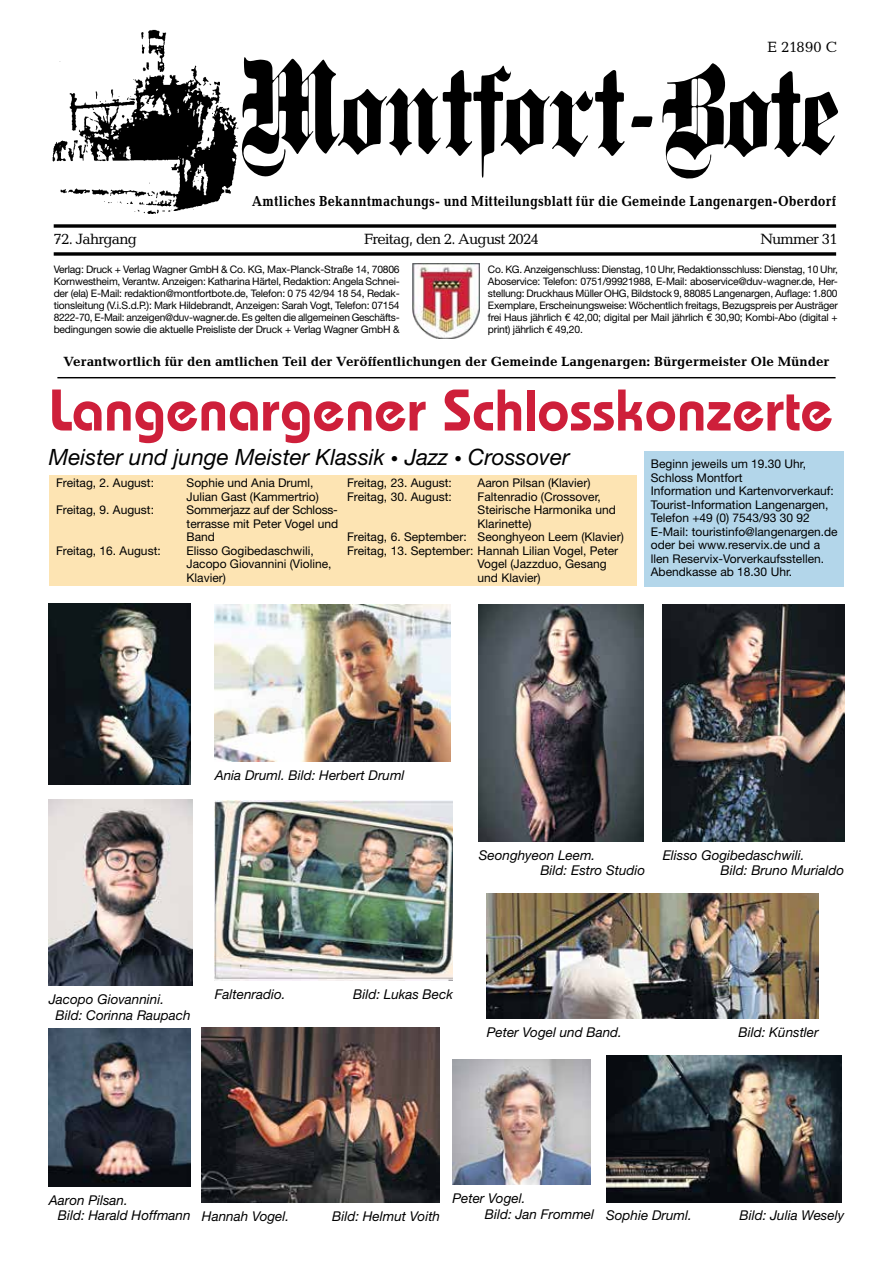
<style>
.page{position:relative;width:893px;height:1263px;background:#fff}
.page>*{position:absolute;margin:0;border:0;box-sizing:border-box;transform-origin:0 0}
.t1{font:600 58.5px "Bauhaus Std";color:#ce1f3a}
.t2{font:italic 22.5px "Helvetica Neue LT Std";color:#000}
.t3{font:15px "Candida Std";letter-spacing:-.05em;color:#000}
.t4{font:700 14.7px "Candida Std";letter-spacing:.015em;color:#000;scale:.87 1}
.t5{font:italic 13.5px/15.8px "Helvetica Neue LT Std";color:#000}
.t6{font:700 13.5px "Candida Std";color:#000}
.t7{font:12px/13.5px "Helvetica Neue LT Std";color:#000}
.t8{font:10.5px/12px "Helvetica Neue LT Std";letter-spacing:-.005em;color:#000;text-align:justify}
.t9{font:10.35px/12px "Helvetica Neue LT Std";letter-spacing:-.02em;color:#000;text-align:justify}
.s1{font-size:15px}
</style>
<div class="page">
<img style="left:53px;top:30px;width:182px;height:184px">
<svg style="left:235px;top:57px;width:603px;height:120px"></svg>
<svg style="left:338px;top:63px;width:463px;height:116px"></svg>
<svg style="left:54px;top:224px;width:782px;height:4px;background:#252525"></svg>
<svg style="left:54px;top:252px;width:782px;height:4px;background:#252525"></svg>
<img style="left:413px;top:263px;width:67px;height:76px">
<hr style="left:57px;top:377px;width:779px;height:1px;background:#000">
<div style="left:644px;top:451px;width:200px;height:136px;background:#b3d6ea"></div>
<div style="left:49px;top:475px;width:588px;height:111px;background:#fde4b3"></div>
<img style="left:49px;top:604px;width:142px;height:180px">
<img style="left:606px;top:1055px;width:235px;height:147px">
<img style="left:215px;top:604px;width:235px;height:157px">
<img style="left:487px;top:893px;width:331px;height:126px">
<img style="left:49px;top:799px;width:143px;height:186px">
<img style="left:452px;top:1059px;width:138px;height:126px">
<img style="left:49px;top:1029px;width:142px;height:157px">
<img style="left:215px;top:800px;width:238px;height:180px">
<img style="left:663px;top:604px;width:182px;height:237px">
<img style="left:479px;top:604px;width:165px;height:237px">
<img style="left:202px;top:1027px;width:237px;height:176px">
<h3 class="t3" style="left:767px;top:39px;width:71px">E 21890 C</h3>
<h3 class="t4" style="left:252px;top:192px;width:673px">Amtliches Bekanntmachungs- und Mitteilungsblatt für die Gemeinde Langenargen-Oberdorf</h3>
<h3 class="t3" style="left:54px;top:231px;width:85px">72. Jahrgang</h3>
<h3 class="t3" style="left:364px;top:231px;width:177px">Freitag, den 2. August 2024</h3>
<h3 class="t3" style="left:760px;top:231px;width:79px">Nummer 31</h3>
<p class="t9" style="left:54px;top:264px;width:348px">Verlag: Druck + Verlag Wagner GmbH &amp; Co. KG, Max-Planck-Straße 14, 70806<br>Kornwestheim, Verantw. Anzeigen: Katharina Härtel, Redaktion: Angela Schnei&shy;der (ela) E-Mail: redaktion@montfortbote.de, Telefon: 0 75 42/94 18 54, Redak&shy;tionsleitung (V.i.S.d.P.): Mark Hildebrandt, Anzeigen: Sarah Vogt, Telefon: 07154<br>8222-70, E-Mail: anzeigen@duv-wagner.de. Es gelten die allgemeinen Geschäfts&shy;bedingungen sowie die aktuelle Preisliste der Druck + Verlag Wagner GmbH &amp;</p>
<p class="t9" style="left:488px;top:264px;width:351px">Co. KG. Anzeigenschluss: Dienstag, 10 Uhr, Redaktionsschluss: Dienstag, 10 Uhr, Aboservice: Telefon: 0751/99921988, E-Mail: aboservice@duv-wagner.de, Her&shy;stellung: Druckhaus Müller OHG, Bildstock 9, 88085 Langenargen, Auflage: 1.800<br>Exemplare, Erscheinungsweise: Wöchentlich freitags, Bezugspreis per Austräger frei Haus jährlich € 42,00; digital per Mail jährlich € 30,90; Kombi-Abo (digital + print) jährlich € 49,20.</p>
<h3 class="t6" style="left:63px;top:354px;width:768px">Verantwortlich für den amtlichen Teil der Veröffentlichungen der Gemeinde Langenargen: Bürgermeister Ole Münder</h3>
<p class="t8" style="left:489px;top:265px;width:350px;line-height:10.5px">Dienstag, 10 Uhr, Aboservice: Telefon: 0 75 42/94 18 60, Fax: 0751/29 55 99<br>86 99, E-Mail: abo@montfortbote.de, Herstellung: Druckhaus Müller OHG, Bildstock 9, 88085 Langenargen, Auflage: 2.000 Exemplare, Erscheinungsweise: Wöchentlich freitags, Bezug: Einzelpreis € -,70 (per Austräger frei Haus</p>
<p class="t8" style="left:54px;top:265px;width:351px">Verlag: Schwäbische Zeitung Tettnang GmbH &amp; Co. KG Lindauer Straße 9, 88069 Tettnang, Verantw. Anzeigen Klaus Dannecker, Redaktion: Angela Schneider (ela) E-Mail: redaktion@montfortbote.de, Telefon: 0 75 42/94<br>18 54 Redaktionsleitung</p>
<p class="t8" style="left:185px;top:301px;width:52px">(V.i.S.d.P.):</p>
<p class="t8" style="left:250px;top:301px;width:25px">Mark</p>
<p class="t8" style="left:287px;top:301px;width:58px">Hildebrandt,</p>
<p class="t8" style="left:54px;top:301px;width:351px;text-indent:304px">Anzeigen:<br>Koray Öztürk, Telefon: 0 75 41/7005 229, Fax: 0 75 41/7005 210, E-Mail: anzeigen@montfortbote.de, Es gelten die allgemeinen Ge-</p>
<p class="t8" style="left:489px;top:307px;width:350px;line-height:10.5px;text-indent:144px">monatlich € 3,20/€ 9,60 im Quartal; bei<br>Postbezug zuzüglich Postgebühren)</p>
<h3 class="t6" style="left:66px;top:354px;width:122px">Verantwortlich für</h3>
<h3 class="t6" style="left:205px;top:354px;width:10px">n</h3>
<h3 class="t6" style="left:309px;top:354px;width:83px">de Veröffen</h3>
<h3 class="t6" style="left:463px;top:354px;width:361px">der Gemeinde Langenargen: Bürgermeister Ole Münder</h3>
<h1 class="t1" style="left:49px;top:375px;width:786px">Langenargener Schlosskonzerte</h1>
<p class="t7" style="left:651px;top:457px;width:188px">Beginn jeweils um 19.30 Uhr,<br>Schloss Montfort<br>Information und Kartenvorverkauf:<br>Tourist-Information Langenargen,<br>Telefon +49 (0) 7543/93 30 92<br>E-Mail: touristinfo@langenargen.de oder bei www.reservix.de und a llen Reservix-Vorverkaufsstellen.<br>Abendkasse ab 18.30 Uhr.</p>
<h2 class="t2" style="left:49px;top:444px;width:522px">Meister und junge Meister Klassik <span class="s1">•</span> Jazz <span class="s1">•</span> Crossover</h2>
<p class="t7" style="left:56px;top:476px;width:100px">Freitag, 2. August:</p>
<p class="t7" style="left:187px;top:476px;width:134px">Sophie und Ania Druml,<br>Julian Gast (Kammertrio)</p>
<p class="t7" style="left:56px;top:503px;width:100px">Freitag, 9. August:</p>
<p class="t7" style="left:187px;top:503px;width:153px;text-align:justify">Sommerjazz auf der Schloss&shy;terrasse mit Peter Vogel und Band</p>
<p class="t7" style="left:56px;top:543px;width:106px">Freitag, 16. August:</p>
<p class="t7" style="left:187px;top:543px;width:146px">Elisso Gogibedaschwili,<br>Jacopo Giovannini (Violine,<br>Klavier)</p>
<p class="t7" style="left:347px;top:476px;width:106px">Freitag, 23. August:</p>
<p class="t7" style="left:478px;top:476px;width:114px">Aaron Pilsan (Klavier)</p>
<p class="t7" style="left:347px;top:489px;width:106px">Freitag, 30. August:</p>
<p class="t7" style="left:478px;top:489px;width:125px">Faltenradio (Crossover,</p>
<p class="t7" style="left:478px;top:503px;width:140px">Steirische Harmonika und</p>
<p class="t7" style="left:478px;top:516px;width:56px">Klarinette)</p>
<p class="t7" style="left:347px;top:530px;width:278px">Freitag, 6. September: Seonghyeon Leem (Klavier)</p>
<p class="t7" style="left:347px;top:543px;width:273px">Freitag, 13. September: Hannah Lilian Vogel, Peter</p>
<p class="t7" style="left:478px;top:557px;width:131px">Vogel (Jazzduo, Gesang</p>
<p class="t7" style="left:478px;top:570px;width:65px">und Klavier)</p>
<h3 class="t5" style="left:215px;top:767px;width:191px">Ania Druml. Bild: Herbert Druml</h3>
<h3 class="t5" style="left:540px;top:847px;width:107px;text-indent:-62px">Seonghyeon Leem.<br>Bild: Estro Studio</h3>
<h3 class="t5" style="left:721px;top:847px;width:125px;text-indent:-58px">Elisso Gogibedaschwili.<br>Bild: Bruno Murialdo</h3>
<h3 class="t5" style="left:56px;top:991px;width:137px;text-indent:-7px">Jacopo Giovannini.<br>Bild: Corinna Raupach</h3>
<h3 class="t5" style="left:215px;top:986px;width:72px">Faltenradio.</h3>
<h3 class="t5" style="left:353px;top:986px;width:101px">Bild: Lukas Beck</h3>
<h3 class="t5" style="left:487px;top:1024px;width:137px">Peter Vogel und Band.</h3>
<h3 class="t5" style="left:738px;top:1024px;width:82px">Bild: Künstler</h3>
<h3 class="t5" style="left:58px;top:1192px;width:134px;text-indent:-9px">Aaron Pilsan.<br>Bild: Harald Hoffmann</h3>
<h3 class="t5" style="left:202px;top:1208px;width:89px">Hannah Vogel.</h3>
<h3 class="t5" style="left:332px;top:1208px;width:110px">Bild: Helmut Voith</h3>
<h3 class="t5" style="left:485px;top:1190px;width:111px;text-indent:-32px">Peter Vogel.<br>Bild: Jan Frommel</h3>
<h3 class="t5" style="left:606px;top:1207px;width:87px">Sophie Druml.</h3>
<h3 class="t5" style="left:739px;top:1207px;width:106px">Bild: Julia Wesely</h3>
</div>
